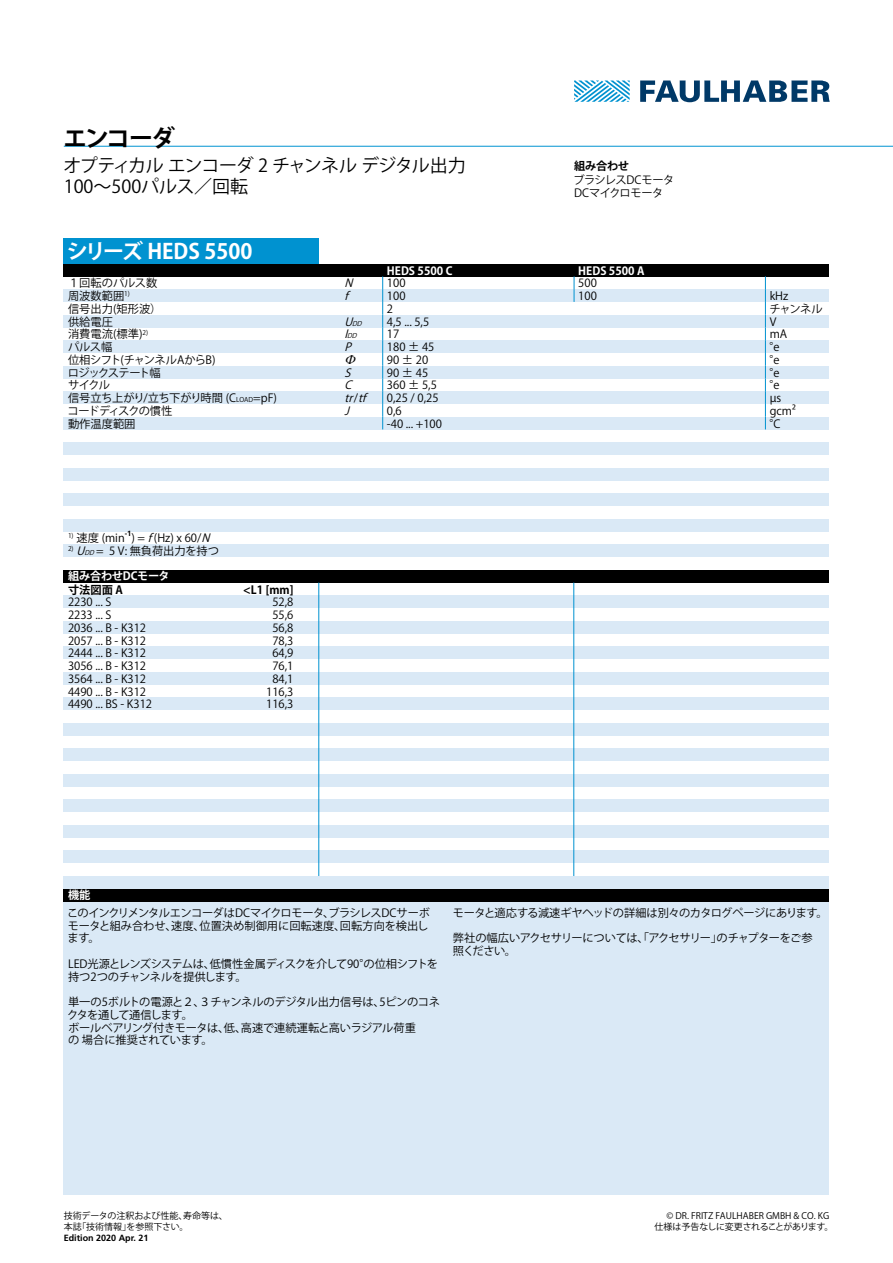
<style>
.page{position:relative;width:893px;height:1263px;background:#fff}
.page>*{position:absolute;margin:0;border:0;box-sizing:border-box;transform-origin:0 0}
.t1{font:700 24px "Koz Go Pro";letter-spacing:-.09em;color:#000}
.t2{font:700 21px "Koz Go Pro";color:#fff}
.t3{font:18px/21.6px "Koz Go Pro";letter-spacing:-.03em;color:#000}
.t4{font:11.25px/12.8px "Koz Go Pro";letter-spacing:-.01em;color:#000}
.t5{font:11.25px/12.8px "Koz Go Pro";letter-spacing:-.03em;color:#000}
.t6{font:11.25px/12.8px "Koz Go Pro";letter-spacing:-.05em;color:#000}
.t7{font:700 11.25px "Koz Go Pro";color:#fff}
.t8{font:11.25px/13.5px "Koz Go Pro";letter-spacing:-.04em;color:#000}
.t9{font:11.25px "Koz Go Pro";letter-spacing:-.08em;color:#000}
.t10{font:700 11.25px "Koz Go Pro";color:#000}
.t11{font:italic 11.25px "Koz Go Pro";color:#000}
.t12{font:9px/10.8px "Koz Go Pro";color:#000}
.t13{font:700 9px "Frutiger LT";color:#000}
.t14{font:700 7.5px "Frutiger LT";color:#000}
.t15{font:italic 6.6px "Koz Go Pro";color:#000}
.s1{font-size:11.25px}
.s2{font-size:6.6px}
.s3{font-style:normal}
.s4{font-style:italic}
.s5{font-style:italic;font-size:6.6px}
.s6{font-weight:700;color:#fff}
</style>
<div class="page">
<hr style="left:64px;top:146px;width:829px;height:1px;background:#0093d1">
<div style="left:64px;top:238px;width:255px;height:26px;background:#0092d0"></div>
<div style="left:64px;top:850px;width:765px;height:13px;background:#dae9f6"></div>
<div style="left:64px;top:876px;width:765px;height:13px;background:#dae9f6"></div>
<div style="left:64px;top:697px;width:765px;height:13px;background:#dae9f6"></div>
<div style="left:64px;top:519px;width:765px;height:13px;background:#dae9f6"></div>
<div style="left:64px;top:723px;width:765px;height:13px;background:#dae9f6"></div>
<div style="left:64px;top:799px;width:765px;height:13px;background:#dae9f6"></div>
<div style="left:64px;top:825px;width:765px;height:13px;background:#dae9f6"></div>
<div style="left:64px;top:748px;width:765px;height:13px;background:#dae9f6"></div>
<div style="left:64px;top:774px;width:765px;height:13px;background:#dae9f6"></div>
<div style="left:64px;top:901px;width:765px;height:294px;background:#dae9f6"></div>
<div style="left:64px;top:289px;width:765px;height:13px;background:#dae9f6"></div>
<div style="left:64px;top:315px;width:765px;height:12px;background:#dae9f6"></div>
<div style="left:64px;top:340px;width:765px;height:13px;background:#dae9f6"></div>
<div style="left:64px;top:366px;width:765px;height:12px;background:#dae9f6"></div>
<div style="left:64px;top:391px;width:765px;height:13px;background:#dae9f6"></div>
<div style="left:64px;top:417px;width:765px;height:12px;background:#dae9f6"></div>
<div style="left:64px;top:442px;width:765px;height:13px;background:#dae9f6"></div>
<div style="left:64px;top:468px;width:765px;height:12px;background:#dae9f6"></div>
<div style="left:64px;top:493px;width:765px;height:13px;background:#dae9f6"></div>
<div style="left:64px;top:264px;width:765px;height:12px;background:#000"></div>
<div style="left:64px;top:544px;width:765px;height:13px;background:#dae9f6"></div>
<div style="left:64px;top:570px;width:765px;height:13px;background:#000"></div>
<div style="left:64px;top:595px;width:765px;height:13px;background:#dae9f6"></div>
<div style="left:64px;top:621px;width:765px;height:13px;background:#dae9f6"></div>
<div style="left:64px;top:646px;width:765px;height:13px;background:#dae9f6"></div>
<div style="left:64px;top:672px;width:765px;height:13px;background:#dae9f6"></div>
<div style="left:64px;top:889px;width:765px;height:12px;background:#000"></div>
<svg style="left:574px;top:81px;width:56px;height:21px"></svg>
<svg style="left:640px;top:81px;width:190px;height:21px"></svg>
<svg style="left:574px;top:276px;width:1px;height:26px"></svg>
<svg style="left:382px;top:276px;width:1px;height:153px"></svg>
<svg style="left:765px;top:276px;width:1px;height:153px"></svg>
<hr style="left:319px;top:583px;width:1px;height:293px;background:#0092d0">
<hr style="left:574px;top:583px;width:1px;height:293px;background:#0092d0">
<h1 class="t1" style="left:63px;top:123px;width:114px">エンコーダ</h1>
<h3 class="t3" style="left:63px;top:155px;width:404px">オプティカル エンコーダ 2 チャンネル デジタル出力<br>100～500パルス／回転</h3>
<p class="t10" style="left:574px;top:159px;width:57px">組み合わせ</p>
<p class="t8" style="left:573px;top:173px;width:102px">ブラシレスDCモータ<br>DCマイクロモータ</p>
<h2 class="t2" style="left:67px;top:238px;width:187px">シリーズ HEDS 5500</h2>
<p class="t7" style="left:387px;top:263px;width:67px">HEDS 5500 C</p>
<p class="t7" style="left:578px;top:263px;width:68px">HEDS 5500 A</p>
<p class="t4" style="left:68px;top:277px;width:91px">１回転のパルス数</p>
<p class="t11" style="left:344px;top:276px;width:14px">N</p>
<p class="t4" style="left:387px;top:277px;width:20px">100</p>
<p class="t4" style="left:578px;top:277px;width:20px">500</p>
<p class="t4" style="left:68px;top:290px;width:63px">周波数範囲<sup>1)</sup></p>
<p class="t11" style="left:344px;top:289px;width:5px">f</p>
<p class="t4" style="left:387px;top:290px;width:20px">100</p>
<p class="t4" style="left:578px;top:290px;width:20px">100</p>
<p class="t4" style="left:770px;top:290px;width:20px">kHz</p>
<p class="t4" style="left:68px;top:303px;width:95px">信号出力(矩形波）</p>
<p class="t4" style="left:387px;top:303px;width:8px">2</p>
<p class="t4" style="left:769px;top:303px;width:55px">チャンネル</p>
<p class="t4" style="left:68px;top:315px;width:46px">供給電圧</p>
<p class="t15" style="left:344px;top:319px;width:21px"><span class="s1">U</span>DD</p>
<p class="t4" style="left:387px;top:315px;width:44px">4,5 ... 5,5</p>
<p class="t4" style="left:770px;top:315px;width:8px">V</p>
<p class="t4" style="left:68px;top:328px;width:82px">消費電流(標準)<sup>2)</sup></p>
<p class="t15" style="left:344px;top:332px;width:16px"><span class="s1">I</span>DD</p>
<p class="t4" style="left:387px;top:328px;width:14px">17</p>
<p class="t4" style="left:770px;top:328px;width:19px">mA</p>
<p class="t4" style="left:68px;top:341px;width:46px">パルス幅</p>
<p class="t11" style="left:344px;top:340px;width:12px">P</p>
<p class="t4" style="left:387px;top:341px;width:49px">180 ± 45</p>
<p class="t4" style="left:769px;top:341px;width:13px">°e</p>
<p class="t6" style="left:68px;top:354px;width:149px">位相シフト(チャンネルAからB)</p>
<p class="t4" style="left:387px;top:354px;width:43px">90 ± 20</p>
<p class="t4" style="left:769px;top:354px;width:13px">°e</p>
<p class="t9" style="left:68px;top:365px;width:94px">ロジックステート幅</p>
<p class="t11" style="left:344px;top:365px;width:11px">S</p>
<p class="t4" style="left:387px;top:366px;width:43px">90 ± 45</p>
<p class="t4" style="left:769px;top:366px;width:13px">°e</p>
<p class="t4" style="left:68px;top:379px;width:43px">サイクル</p>
<p class="t11" style="left:344px;top:378px;width:13px">C</p>
<p class="t4" style="left:387px;top:379px;width:51px">360 ± 5,5</p>
<p class="t4" style="left:769px;top:379px;width:13px">°e</p>
<p class="t5" style="left:68px;top:392px;width:211px">信号立ち上がり/立ち下がり時間 (C<span class="s2">LOAD</span>=pF)</p>
<p class="t11" style="left:344px;top:391px;width:23px">tr<span class="s3">/</span> tf</p>
<p class="t4" style="left:387px;top:392px;width:53px">0,25 / 0,25</p>
<p class="t4" style="left:770px;top:392px;width:13px">µs</p>
<p class="t9" style="left:68px;top:403px;width:106px">コードディスクの慣性</p>
<p class="t11" style="left:344px;top:403px;width:10px">J</p>
<p class="t4" style="left:387px;top:405px;width:16px">0,6</p>
<p class="t4" style="left:770px;top:405px;width:28px">gcm²</p>
<p class="t4" style="left:68px;top:417px;width:69px">動作温度範囲</p>
<p class="t4" style="left:387px;top:417px;width:57px">-40 ... +100</p>
<p class="t4" style="left:769px;top:417px;width:13px">°C</p>
<p class="t4" style="left:68px;top:532px;width:58px"><sup>1)</sup> 速度 (min</p>
<p class="t14" style="left:125px;top:529px;width:8px">-1</p>
<p class="t4" style="left:131px;top:532px;width:83px">) = <span class="s4">f</span> (Hz) x 60/<span class="s4">N</span></p>
<p class="t4" style="left:68px;top:539px;width:153px;line-height:24.8px"><sup>2)</sup> <span class="s4">U</span><span class="s5">DD</span> = 5 V: 無負荷出力を持つ<span class="s6">組み合わせDCモータ</span></p>
<p class="t10" style="left:68px;top:582px;width:56px">寸法図面 A</p>
<p class="t10" style="left:243px;top:582px;width:52px">&lt;L1 [mm]</p>
<p class="t4" style="left:68px;top:596px;width:45px">2230 ... S</p>
<p class="t4" style="left:272px;top:596px;width:23px">52,8</p>
<p class="t4" style="left:68px;top:609px;width:45px">2233 ... S</p>
<p class="t4" style="left:272px;top:609px;width:23px">55,6</p>
<p class="t4" style="left:68px;top:621px;width:80px">2036 ... B - K312</p>
<p class="t4" style="left:272px;top:621px;width:23px">56,8</p>
<p class="t4" style="left:68px;top:634px;width:80px">2057 ... B - K312</p>
<p class="t4" style="left:272px;top:634px;width:23px">78,3</p>
<p class="t4" style="left:68px;top:647px;width:80px">2444 ... B - K312</p>
<p class="t4" style="left:272px;top:647px;width:23px">64,9</p>
<p class="t4" style="left:68px;top:660px;width:80px">3056 ... B - K312</p>
<p class="t4" style="left:272px;top:660px;width:23px">76,1</p>
<p class="t4" style="left:68px;top:673px;width:80px">3564 ... B - K312</p>
<p class="t4" style="left:272px;top:673px;width:23px">84,1</p>
<p class="t4" style="left:68px;top:685px;width:80px">4490 ... B - K312</p>
<p class="t4" style="left:266px;top:685px;width:29px">116,3</p>
<p class="t4" style="left:68px;top:698px;width:86px">4490 ... BS - K312</p>
<p class="t4" style="left:266px;top:698px;width:29px">116,3</p>
<p class="t7" style="left:68px;top:887px;width:24px">機能</p>
<p class="t4" style="left:67px;top:907px;width:364px">このインクリメンタルエンコーダはDCマイクロモータ、ブラシレスDCサーボモータと組み合わせ、速度、位置決め制御用に回転速度、回転方向を検出します。</p>
<p class="t5" style="left:68px;top:958px;width:372px">LED光源とレンズシステムは、低慣性金属ディスクを介して90°の位相シフトを持つ2つのチャンネルを提供します。</p>
<p class="t5" style="left:67px;top:996px;width:374px">単一の5ボルトの電源と２、３チャンネルのデジタル出力信号は、5ピンのコネクタを通して通信します。<br>ボールベアリング付きモータは、低、高速で連続運転と高いラジアル荷重<br>の場合に推奨されています。</p>
<p class="t5" style="left:453px;top:907px;width:376px">モータと適応する減速ギヤヘッドの詳細は別々のカタログページにあります。</p>
<p class="t6" style="left:453px;top:932px;width:361px">弊社の幅広いアクセサリーについては、「アクセサリー」のチャプターをご参照ください。</p>
<p class="t12" style="left:64px;top:1211px;width:166px">技術データの注釈および性能、寿命等は、本誌「技術情報」を参照下さい。</p>
<p class="t12" style="left:654px;top:1211px;width:181px;text-indent:12px">© DR. FRITZ FAULHABER GMBH &amp; CO. KG仕様は予告なしに変更されることがあります。</p>
<p class="t13" style="left:64px;top:1233px;width:86px">Edition 2020 Apr. 21</p>
</div>
